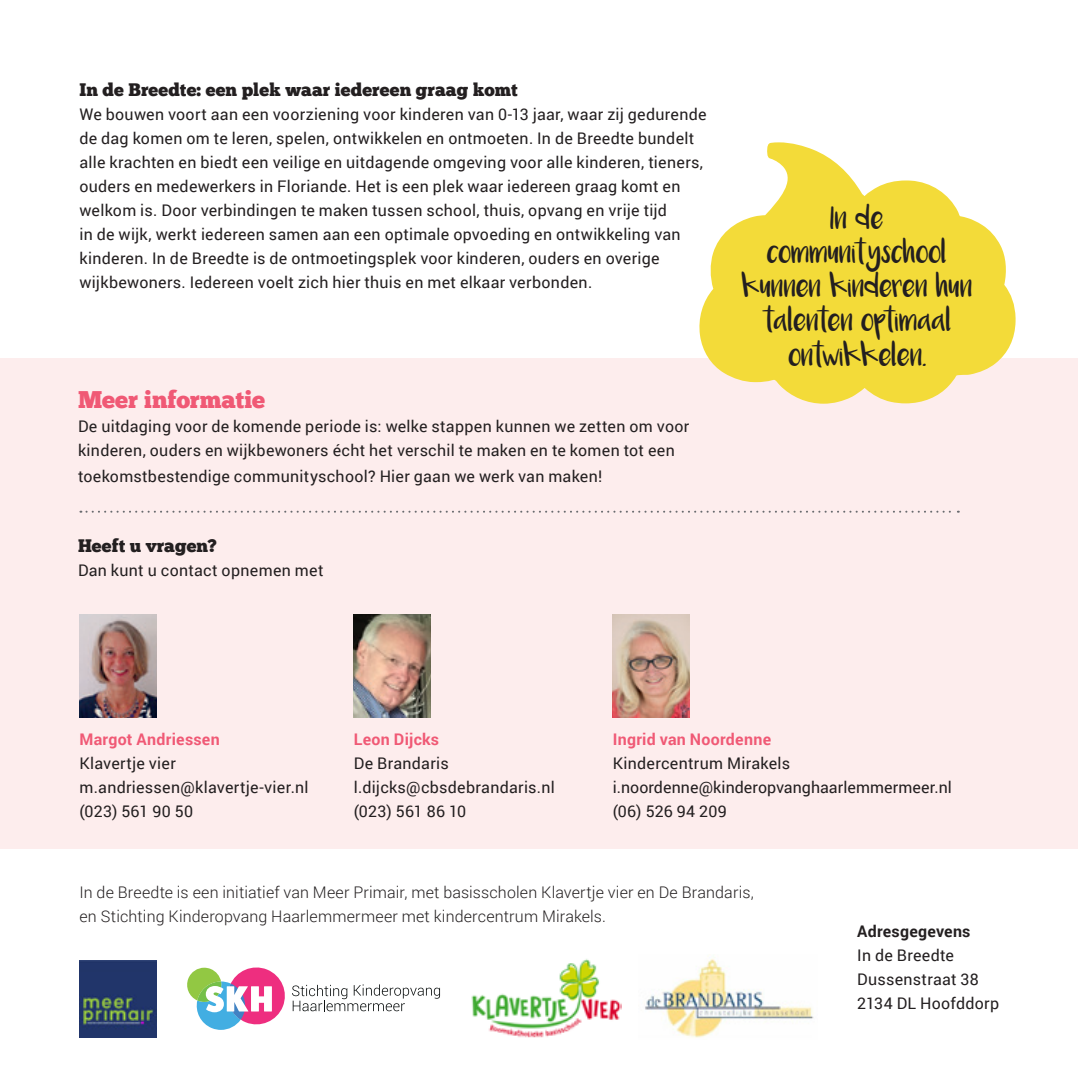
<style>
.page{position:relative;width:1078px;height:1078px;background:#fff}
.page>*{position:absolute;margin:0;border:0;box-sizing:border-box;transform-origin:0 0}
.t1{font:24px "Chunk Five Ex";letter-spacing:-.005em;color:#f05975}
.t2{font:18px "Chunk Five Ex";letter-spacing:.005em;color:#231f20}
.t3{font:17px/34px "Luna";letter-spacing:-.01em;color:#231f20;text-align:center}
.t4{font:16px/24px "Roboto";letter-spacing:.02em;color:#231f20}
.t5{font:300 16px/24px "Roboto";letter-spacing:.01em;color:#231f20}
.t6{font:700 16px "Roboto";letter-spacing:.015em;color:#f05975}
.t7{font:700 16px "Roboto";letter-spacing:.015em;color:#231f20}
</style>
<div class="page">
<div style="left:0;top:358px;width:1077px;height:490px;background:#fdeded"></div>
<img style="left:471px;top:959px;width:150px;height:79px">
<svg style="left:187px;top:967px;width:253px;height:62px"></svg>
<img style="left:645px;top:959px;width:169px;height:79px">
<img style="left:79px;top:960px;width:77px;height:76px">
<svg style="left:699px;top:142px;width:316px;height:261px;fill:#f3db39"></svg>
<img style="left:79px;top:614px;width:77px;height:103px">
<img style="left:354px;top:614px;width:76px;height:103px">
<img style="left:612px;top:614px;width:77px;height:103px">
<svg style="left:80px;top:510px;width:878px;height:2px"></svg>
<p class="t2" style="left:79px;top:76px;width:439px">In de Breedte: een plek waar iedereen graag komt</p>
<p class="t4" style="left:79px;top:102px;width:628px">We bouwen voort aan een voorziening voor kinderen van 0-13 jaar, waar zij gedurende de dag komen om te leren, spelen, ontwikkelen en ontmoeten. In de Breedte bundelt alle krachten en biedt een veilige en uitdagende omgeving voor alle kinderen, tieners, ouders en medewerkers in Floriande. Het is een plek waar iedereen graag komt en welkom is. Door verbindingen te maken tussen school, thuis, opvang en vrije tijd<br>in de wijk, werkt iedereen samen aan een optimale opvoeding en ontwikkeling van kinderen. In de Breedte is de ontmoetingsplek voor kinderen, ouders en overige wijkbewoners. Iedereen voelt zich hier thuis en met elkaar verbonden.</p>
<p class="t1" style="left:78px;top:382px;width:188px">Meer informatie</p>
<p class="t4" style="left:78px;top:414px;width:612px">De uitdaging voor de komende periode is: welke stappen kunnen we zetten om voor kinderen, ouders en wijkbewoners écht het verschil te maken en te komen tot een</p>
<p class="t4" style="left:78px;top:464px;width:525px">toekomstbestendige communityschool? Hier gaan we werk van maken!</p>
<p class="t2" style="left:78px;top:532px;width:140px">Heeft u vragen?</p>
<p class="t4" style="left:78px;top:558px;width:247px">Dan kunt u contact opnemen met</p>
<p class="t3" style="left:830px;top:206px;width:55px">In de</p>
<p class="t3" style="left:741px;top:240px;width:232px">communityschool kunnen kinderen hun talenten optimaal ontwikkelen.</p>
<p class="t6" style="left:79px;top:727px;width:142px">Margot Andriessen</p>
<p class="t4" style="left:79px;top:750px;width:98px">Klavertje vier</p>
<p class="t4" style="left:79px;top:774px;width:231px">m.andriessen@klavertje-vier.nl</p>
<p class="t4" style="left:79px;top:798px;width:115px">(023) 561 90 50</p>
<p class="t6" style="left:354px;top:727px;width:87px">Leon Dijcks</p>
<p class="t4" style="left:354px;top:750px;width:96px">De Brandaris</p>
<p class="t4" style="left:354px;top:774px;width:202px">l.dijcks@cbsdebrandaris.nl</p>
<p class="t4" style="left:354px;top:798px;width:114px">(023) 561 86 10</p>
<p class="t6" style="left:612px;top:727px;width:160px">Ingrid van Noordenne</p>
<p class="t4" style="left:612px;top:750px;width:179px">Kindercentrum Mirakels</p>
<p class="t4" style="left:612px;top:774px;width:340px">i.noordenne@kinderopvanghaarlemmermeer.nl</p>
<p class="t4" style="left:612px;top:798px;width:116px">(06) 526 94 209</p>
<p class="t5" style="left:79px;top:879px;width:675px">In de Breedte is een initiatief van Meer Primair, met basisscholen Klavertje vier en De Brandaris, en Stichting Kinderopvang Haarlemmermeer met kindercentrum Mirakels.</p>
<p class="t7" style="left:857px;top:919px;width:115px">Adresgegevens</p>
<p class="t4" style="left:857px;top:942px;width:98px">In de Breedte</p>
<p class="t4" style="left:857px;top:966px;width:123px">Dussenstraat 38</p>
<p class="t4" style="left:857px;top:990px;width:143px">2134 DL Hoofddorp</p>
</div>
